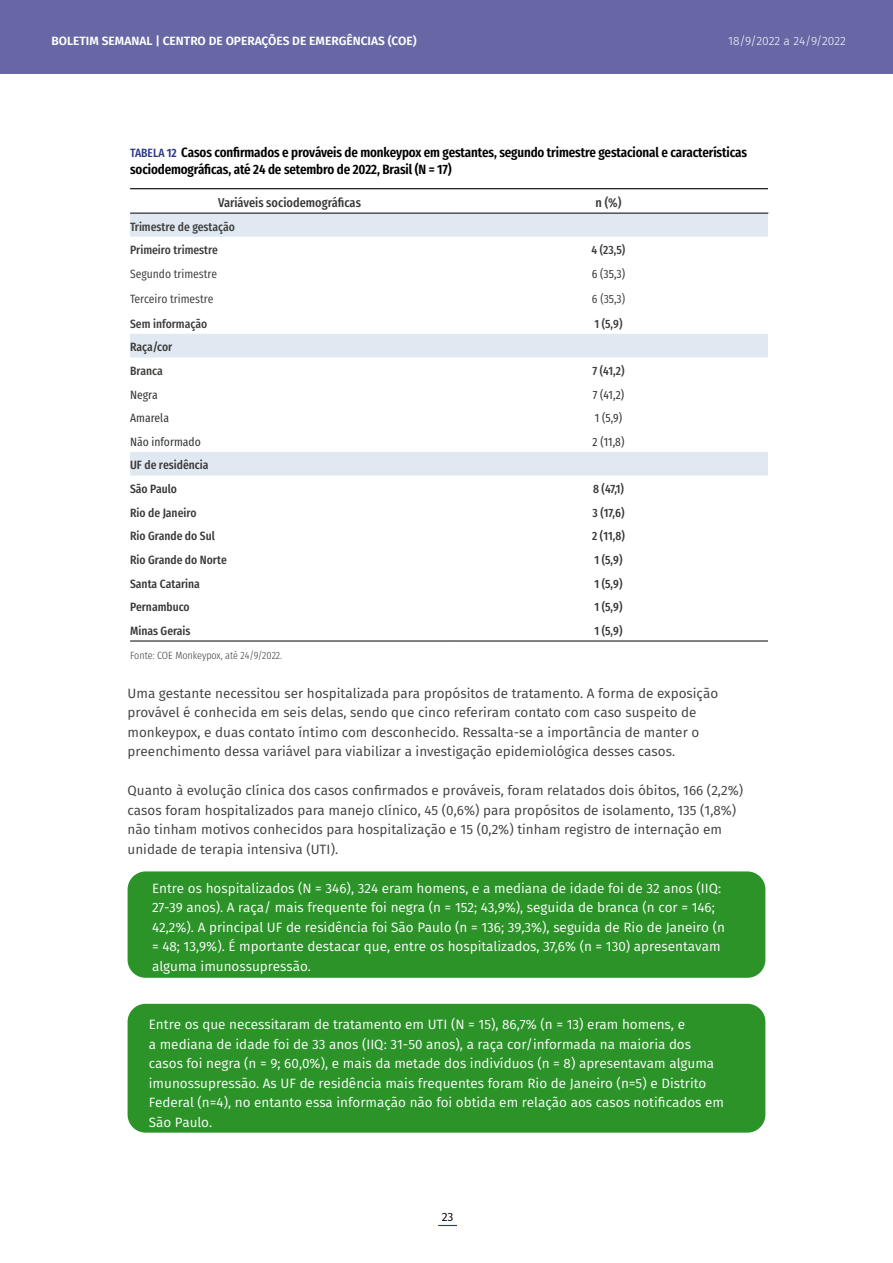
<style>
.page{position:relative;width:893px;height:1263px;background:#fff}
.page>*{position:absolute;margin:0;border:0;box-sizing:border-box;transform-origin:0 0}
.t1{font:13.5px/19.5px "Fira Sans";color:#fff}
.t2{font:13.5px/19.5px "Fira Sans";color:#3c3c3b}
.t3{font:600 13.5px/16.5px "Fira Sans Condensed";letter-spacing:-.01em;color:#000}
.t4{font:500 12.75px "Fira Sans Condensed";color:#373636}
.t5{font:500 12px/24px "Fira Sans Condensed";color:#373636}
.t6{font:500 12px/23.5px "Fira Sans Condensed";color:#3c3c3b}
.t7{font:600 12px "Fira Sans";color:#fff}
.t8{font:12px "Fira Sans Condensed";color:#373636}
.t9{font:12px "Fira Sans Condensed";color:#3c3c3b}
.t10{font:300 12px "Fira Sans";color:#fff}
.t11{font:12px "Fira Sans Condensed";color:#3c3c3b}
.t12{font:12px "Fira Sans";color:#000}
.t13{font:300 10.5px "Fira Sans Condensed";color:#3c3c3b}
.s1{font-weight:500;font-size:12px;color:#2c3784}
.s2{font-size:12px;color:#2c3784}
</style>
<div class="page">
<div style="left:0;top:0;width:893px;height:74px;background:#6767a5"></div>
<svg style="left:438px;top:1225px;width:19px;height:1px"></svg>
<svg style="left:130px;top:214px;width:638px;height:262px"></svg>
<hr style="left:449px;top:188px;width:319px;height:1px;background:#000">
<hr style="left:130px;top:260px;width:319px;height:1px;background:#fff">
<hr style="left:449px;top:260px;width:319px;height:1px;background:#fff">
<hr style="left:130px;top:188px;width:319px;height:1px;background:#000">
<hr style="left:130px;top:213px;width:319px;height:1px;background:#000">
<hr style="left:449px;top:213px;width:319px;height:1px;background:#000">
<hr style="left:130px;top:641px;width:319px;height:1px;background:#000">
<hr style="left:449px;top:641px;width:319px;height:1px;background:#000">
<div style="left:128px;top:871px;width:637px;height:107px;background:#2c9329;border-radius:18px"></div>
<div style="left:128px;top:1004px;width:637px;height:129px;background:#2c9329;border-radius:18px"></div>
<p class="t7" style="left:51px;top:33px;width:367px">BOLETIM SEMANAL | CENTRO DE OPERAÇÕES DE EMERGÊNCIAS (COE)</p>
<p class="t10" style="left:728px;top:32px;width:119px">18/9/2022 a 24/9/2022</p>
<p class="t3" style="left:130px;top:143px;width:618px"><span class="s1">TABELA</span> <span class="s2">12</span> Casos confirmados e prováveis de monkeypox em gestantes, segundo trimestre gestacional e características sociodemográficas, até 24 de setembro de 2022, Brasil (N = 17)</p>
<p class="t4" style="left:218px;top:191px;width:144px">Variáveis sociodemográficas</p>
<p class="t4" style="left:596px;top:191px;width:27px">n (%)</p>
<p class="t6" style="left:130px;top:213px;width:106px">Trimestre de gestação<br>Primeiro trimestre</p>
<p class="t6" style="left:592px;top:237px;width:35px">4 (23,5)</p>
<p class="t9" style="left:130px;top:263px;width:89px">Segundo trimestre</p>
<p class="t11" style="left:592px;top:263px;width:35px">6 (35,3)</p>
<p class="t9" style="left:130px;top:288px;width:85px">Terceiro trimestre</p>
<p class="t9" style="left:592px;top:288px;width:35px">6 (35,3)</p>
<p class="t6" style="left:130px;top:310px;width:79px">Sem informação</p>
<p class="t6" style="left:594px;top:310px;width:29px">1 (5,9)</p>
<p class="t5" style="left:130px;top:334px;width:44px">Raça/cor</p>
<p class="t6" style="left:130px;top:358px;width:34px">Branca</p>
<p class="t6" style="left:592px;top:358px;width:33px">7 (41,2)</p>
<p class="t8" style="left:130px;top:383px;width:29px">Negra</p>
<p class="t8" style="left:593px;top:383px;width:33px">7 (41,2)</p>
<p class="t8" style="left:130px;top:407px;width:40px">Amarela</p>
<p class="t8" style="left:595px;top:407px;width:29px">1 (5,9)</p>
<p class="t8" style="left:130px;top:431px;width:72px">Não informado</p>
<p class="t8" style="left:593px;top:431px;width:33px">2 (11,8)</p>
<p class="t5" style="left:130px;top:452px;width:80px">UF de residência<br>São Paulo</p>
<p class="t5" style="left:593px;top:476px;width:32px">8 (47,1)</p>
<p class="t5" style="left:130px;top:499px;width:68px">Rio de Janeiro</p>
<p class="t5" style="left:593px;top:499px;width:33px">3 (17,6)</p>
<p class="t5" style="left:130px;top:523px;width:86px">Rio Grande do Sul</p>
<p class="t5" style="left:592px;top:523px;width:34px">2 (11,8)</p>
<p class="t5" style="left:130px;top:546px;width:98px">Rio Grande do Norte</p>
<p class="t5" style="left:594px;top:546px;width:29px">1 (5,9)</p>
<p class="t5" style="left:130px;top:570px;width:71px">Santa Catarina</p>
<p class="t5" style="left:594px;top:570px;width:29px">1 (5,9)</p>
<p class="t5" style="left:130px;top:594px;width:61px">Pernambuco</p>
<p class="t5" style="left:594px;top:594px;width:29px">1 (5,9)</p>
<p class="t5" style="left:130px;top:617px;width:62px">Minas Gerais</p>
<p class="t5" style="left:594px;top:617px;width:29px">1 (5,9)</p>
<p class="t13" style="left:130px;top:646px;width:154px">Fonte: COE Monkeypox, até 24/9/2022.</p>
<p class="t2" style="left:128px;top:683px;width:592px">Uma gestante necessitou ser hospitalizada para propósitos de tratamento. A forma de exposição provável é conhecida em seis delas, sendo que cinco referiram contato com caso suspeito de monkeypox, e duas contato íntimo com desconhecido. Ressalta-se a importância de manter o preenchimento dessa variável para viabilizar a investigação epidemiológica desses casos.</p>
<p class="t2" style="left:128px;top:781px;width:617px">Quanto à evolução clínica dos casos confirmados e prováveis, foram relatados dois óbitos, 166 (2,2%) casos foram hospitalizados para manejo clínico, 45 (0,6%) para propósitos de isolamento, 135 (1,8%) não tinham motivos conhecidos para hospitalização e 15 (0,2%) tinham registro de internação em unidade de terapia intensiva (UTI).</p>
<p class="t1" style="left:152px;top:878px;width:574px">Entre os hospitalizados (N = 346), 324 eram homens, e a mediana de idade foi de 32 anos (IIQ:<br>27-39 anos). A raça/ mais frequente foi negra (n = 152; 43,9%), seguida de branca (n cor = 146; 42,2%). A principal UF de residência foi São Paulo (n = 136; 39,3%), seguida de Rio de Janeiro (n = 48; 13,9%). É mportante destacar que, entre os hospitalizados, 37,6% (n = 130) apresentavam alguma imunossupressão.</p>
<p class="t1" style="left:149px;top:1015px;width:577px">Entre os que necessitaram de tratamento em UTI (N = 15), 86,7% (n = 13) eram homens, e<br>a mediana de idade foi de 33 anos (IIQ: 31-50 anos), a raça cor/informada na maioria dos casos foi negra (n = 9; 60,0%), e mais da metade dos indivíduos (n = 8) apresentavam alguma imunossupressão. As UF de residência mais frequentes foram Rio de Janeiro (n=5) e Distrito Federal (n=4), no entanto essa informação não foi obtida em relação aos casos notificados em São Paulo.</p>
<p class="t12" style="left:442px;top:1208px;width:13px">23</p>
</div>
